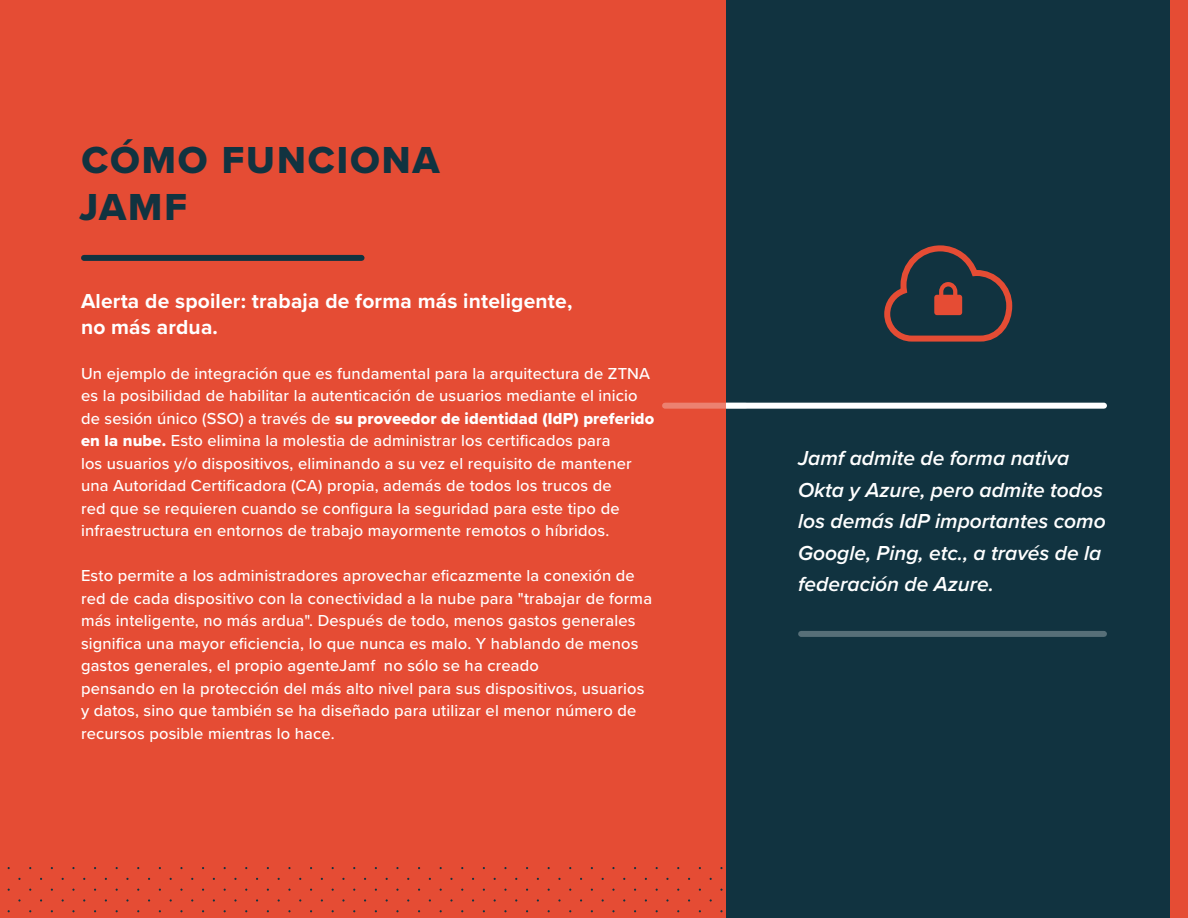
<style>
.page{position:relative;width:1188px;height:918px;background:#fff}
.page>*{position:absolute;margin:0;border:0;box-sizing:border-box;transform-origin:0 0}
.t1{font:39px/46.8px "Proxima Nova Extrabld";letter-spacing:.05em;color:#113340}
.t2{font:italic 600 21px/31.5px "Proxima Nova";color:#fff}
.t3{font:700 21px/25.5px "Proxima Nova";letter-spacing:.01em;color:#fff}
.t4{font:500 16.5px/22.5px "Proxima Nova";letter-spacing:.01em;color:#fff}
.t5{font:16.5px "Proxima Nova Extrabld";letter-spacing:.01em;color:#fff}
.s1{font-family:"Proxima Nova";font-weight:500}
.s2{font-family:"Proxima Nova Extrabld";font-weight:400}
</style>
<div class="page">
<div style="left:726px;top:0;width:462px;height:918px;background:#113340"></div>
<div style="left:717px;top:403px;width:387px;height:6px;background:#fff"></div>
<div style="left:0;top:0;width:726px;height:918px;background:#e54c34"></div>
<div style="left:1171px;top:0;width:17px;height:918px;background:#e54c34"></div>
<div style="left:84px;top:255px;width:278px;height:6px;background:#113340"></div>
<svg style="left:665px;top:403px;width:80px;height:6px"></svg>
<div style="left:801px;top:631px;width:303px;height:6px;background:#576f78"></div>
<svg style="left:884px;top:245px;width:129px;height:97px"></svg>
<h1 class="t1" style="left:79px;top:136px;width:362px">CÓMO FUNCIONA<br>JAMF</h1>
<p class="t3" style="left:81px;top:288px;width:493px">Alerta de spoiler: trabaja de forma más inteligente, no más ardua.</p>
<p class="t4" style="left:81px;top:361px;width:571px">Un ejemplo de integración que es fundamental para la arquitectura de ZTNA es la posibilidad de habilitar la autenticación de usuarios mediante el inicio</p>
<p class="t5" style="left:81px;top:406px;width:575px"><span class="s1">de sesión único (SSO) a través de</span> su proveedor de identidad (IdP) preferido</p>
<p class="t4" style="left:81px;top:429px;width:552px"><span class="s2">en la nube.</span> Esto elimina la molestia de administrar los certificados para los usuarios y/o dispositivos, eliminando a su vez el requisito de mantener una Autoridad Certificadora (CA) propia, además de todos los trucos de red que se requieren cuando se configura la seguridad para este tipo de infraestructura en entornos de trabajo mayormente remotos o híbridos.</p>
<p class="t4" style="left:81px;top:564px;width:573px">Esto permite a los administradores aprovechar eficazmente la conexión de red de cada dispositivo con la conectividad a la nube para "trabajar de forma más inteligente, no más ardua". Después de todo, menos gastos generales significa una mayor eficiencia, lo que nunca es malo. Y hablando de menos gastos generales, el propio agenteJamf no sólo se ha creado<br>pensando en la protección del más alto nivel para sus dispositivos, usuarios y datos, sino que también se ha diseñado para utilizar el menor número de recursos posible mientras lo hace.</p>
<p class="t2" style="left:798px;top:442px;width:309px">Jamf admite de forma nativa<br>Okta y Azure, pero admite todos los demás IdP importantes como<br>Google, Ping, etc., a través de la federación de Azure.</p>
</div>
